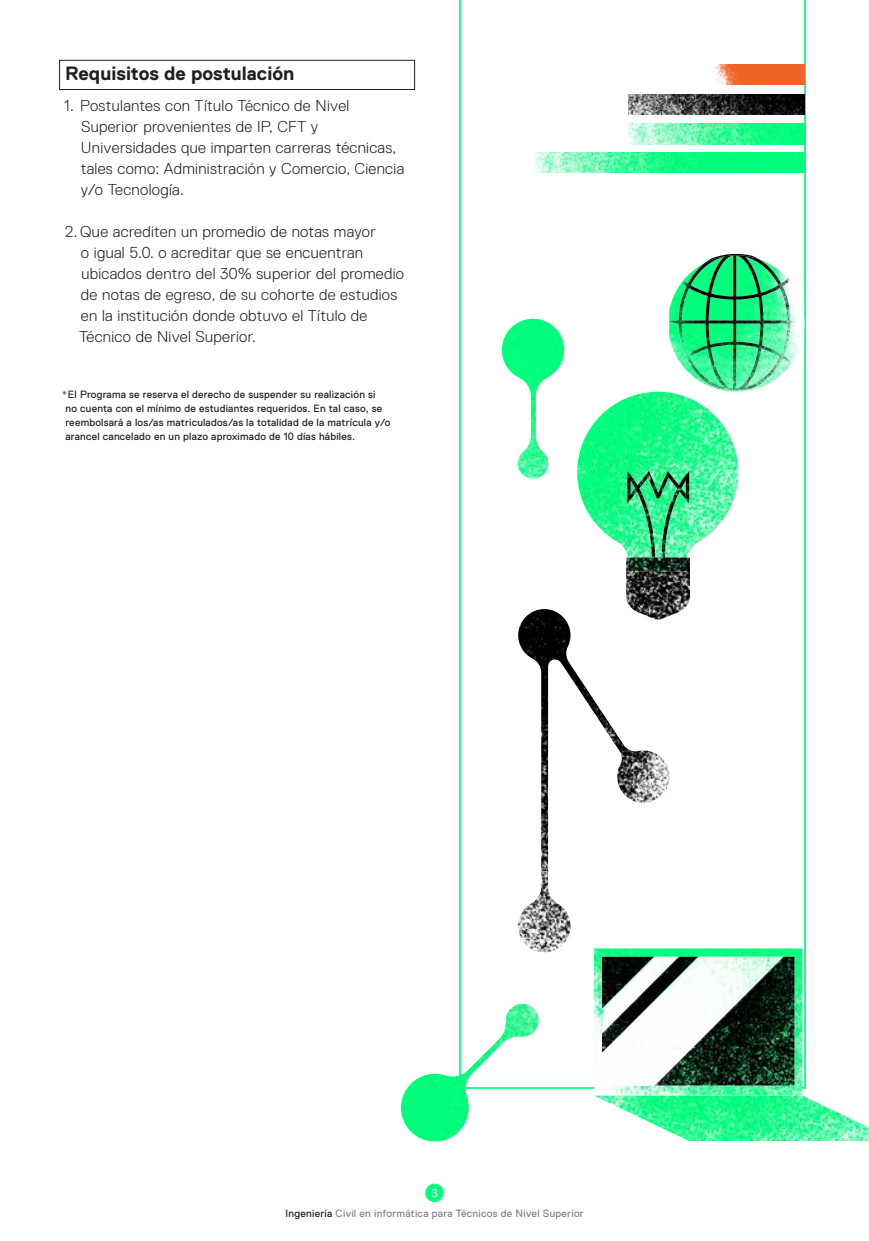
<style>
.page{position:relative;width:869px;height:1241px;background:#fff}
.page>*{position:absolute;margin:0;border:0;box-sizing:border-box;transform-origin:0 0}
.t1{font:700 19.25px "Replica Std";color:#231f20}
.t2{font:300 15.75px/21px "Replica Std";letter-spacing:.02em;color:#231f20}
.t3{font:12.25px "Acumin Variable Concept";color:#fff}
.t4{font:10.5px/14px "Replica Std";letter-spacing:.02em;color:#231f20}
.t5{font:10.5px "Replica Std";letter-spacing:.025em;color:#808285}
.s1{color:#231f20}
</style>
<div class="page">
<div style="left:425px;top:1183px;width:18px;height:18px;background:#00ff7b;border-radius:50%"></div>
<div style="left:59px;top:60px;width:355px;height:30px;border:1px solid #231f20"></div>
<svg style="left:459px;top:0;width:346px;height:1088px"></svg>
<img style="left:669px;top:255px;width:135px;height:136px">
<img style="left:680px;top:254px;width:109px;height:9px">
<img style="left:669px;top:263px;width:128px;height:127px">
<img style="left:501px;top:318px;width:63px;height:160px">
<img style="left:577px;top:392px;width:161px;height:165px">
<img style="left:626px;top:557px;width:63px;height:62px">
<img style="left:627px;top:471px;width:62px;height:100px">
<img style="left:532px;top:152px;width:272px;height:20px">
<img style="left:628px;top:124px;width:176px;height:20px">
<img style="left:628px;top:94px;width:176px;height:21px">
<img style="left:711px;top:64px;width:93px;height:21px">
<img style="left:401px;top:1003px;width:137px;height:138px">
<img style="left:593px;top:948px;width:208px;height:147px">
<img style="left:602px;top:1052px;width:52px;height:33px">
<img style="left:784px;top:956px;width:10px;height:129px">
<img style="left:654px;top:956px;width:130px;height:129px">
<img style="left:601px;top:956px;width:96px;height:96px">
<img style="left:602px;top:956px;width:77px;height:77px">
<img style="left:601px;top:956px;width:52px;height:52px">
<img style="left:594px;top:1095px;width:274px;height:45px">
<img style="left:518px;top:609px;width:152px;height:343px">
<p class="t1" style="left:65px;top:63px;width:231px">Requisitos de postulación</p>
<p class="t2" style="left:81px;top:95px;width:325px;text-indent:-16px">1. Postulantes con Título Técnico de Nivel Superior provenientes de IP, CFT y Universidades que imparten carreras técnicas, tales como: Administración y Comercio, Ciencia y/o Tecnología.</p>
<p class="t2" style="left:79px;top:221px;width:326px;text-indent:-14px">2. Que acrediten un promedio de notas mayor<br>o igual 5.0. o acreditar que se encuentran ubicados dentro del 30% superior del promedio de notas de egreso, de su cohorte de estudios en la institución donde obtuvo el Título de Técnico de Nivel Superior.</p>
<p class="t4" style="left:65px;top:388px;width:326px;text-indent:-4px">*El Programa se reserva el derecho de suspender su realización si<br>no cuenta con el mínimo de estudiantes requeridos. En tal caso, se reembolsará a los/as matriculados/as la totalidad de la matrícula y/o arancel cancelado en un plazo aproximado de 10 días hábiles.</p>
<p class="t3" style="left:431px;top:1184px;width:8px">3</p>
<p class="t5" style="left:285px;top:1207px;width:299px"><span class="s1">Ingeniería</span> Civil en informática para Técnicos de Nivel Superior</p>
</div>
